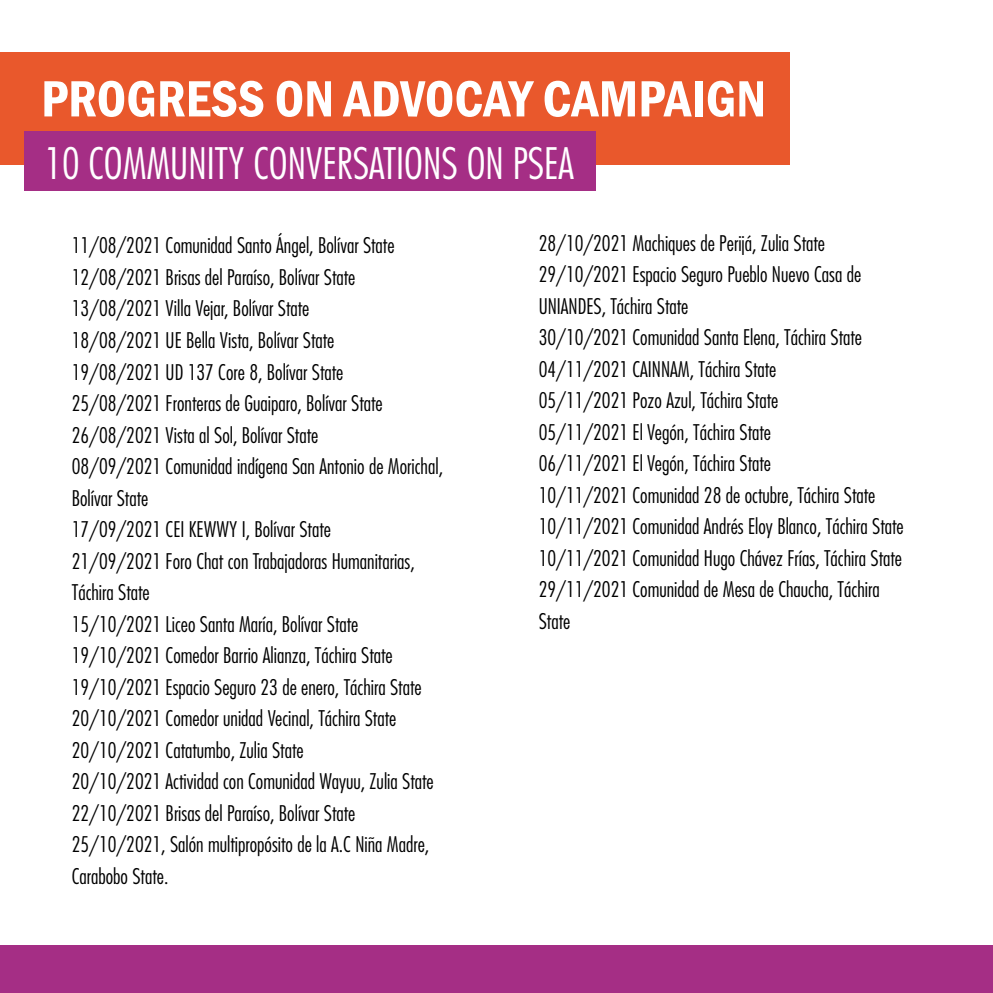
<style>
.page{position:relative;width:993px;height:993px;background:#fff}
.page>*{position:absolute;margin:0;border:0;box-sizing:border-box;transform-origin:0 0}
.t1{font:600 condensed 52.68px "Franklin Gothic";color:#fff}
.t2{font:300 condensed 42.18px "Futura";color:#fff}
.t3{font:300 condensed 21px/31.5px "Futura";color:#000}
</style>
<div class="page">
<div style="left:0;top:53px;width:789px;height:112px;background:#e9582c"></div>
<div style="left:0;top:945px;width:992px;height:47px;background:#a52e85"></div>
<div style="left:24px;top:131px;width:571px;height:60px;background:#a52e85"></div>
<h1 class="t1" style="left:41px;top:64px;width:726px">PROGRESS ON ADVOCAY CAMPAIGN</h1>
<h2 class="t2" style="left:45px;top:139px;width:531px">10 COMMUNITY CONVERSATIONS ON PSEA</h2>
<p class="t3" style="left:72px;top:230px;width:372px">11/08/2021 Comunidad Santo Ángel, Bolívar State 12/08/2021 Brisas del Paraíso, Bolívar State 13/08/2021 Villa Vejar, Bolívar State<br>18/08/2021 UE Bella Vista, Bolívar State<br>19/08/2021 UD 137 Core 8, Bolívar State<br>25/08/2021 Fronteras de Guaiparo, Bolívar State 26/08/2021 Vista al Sol, Bolívar State<br>08/09/2021 Comunidad indígena San Antonio de Morichal, Bolívar State<br>17/09/2021 CEI KEWWY I, Bolívar State<br>21/09/2021 Foro Chat con Trabajadoras Humanitarias, Táchira State<br>15/10/2021 Liceo Santa María, Bolívar State 19/10/2021 Comedor Barrio Alianza, Táchira State 19/10/2021 Espacio Seguro 23 de enero, Táchira State 20/10/2021 Comedor unidad Vecinal, Táchira State 20/10/2021 Catatumbo, Zulia State<br>20/10/2021 Actividad con Comunidad Wayuu, Zulia State 22/10/2021 Brisas del Paraíso, Bolívar State 25/10/2021, Salón multipropósito de la A.C Niña Madre, Carabobo State.</p>
<p class="t3" style="left:538px;top:227px;width:366px">28/10/2021 Machiques de Perijá, Zulia State 29/10/2021 Espacio Seguro Pueblo Nuevo Casa de UNIANDES, Táchira State<br>30/10/2021 Comunidad Santa Elena, Táchira State 04/11/2021 CAINNAM, Táchira State<br>05/11/2021 Pozo Azul, Táchira State<br>05/11/2021 El Vegón, Táchira State<br>06/11/2021 El Vegón, Táchira State<br>10/11/2021 Comunidad 28 de octubre, Táchira State 10/11/2021 Comunidad Andrés Eloy Blanco, Táchira State 10/11/2021 Comunidad Hugo Chávez Frías, Táchira State 29/11/2021 Comunidad de Mesa de Chaucha, Táchira State</p>
</div>
